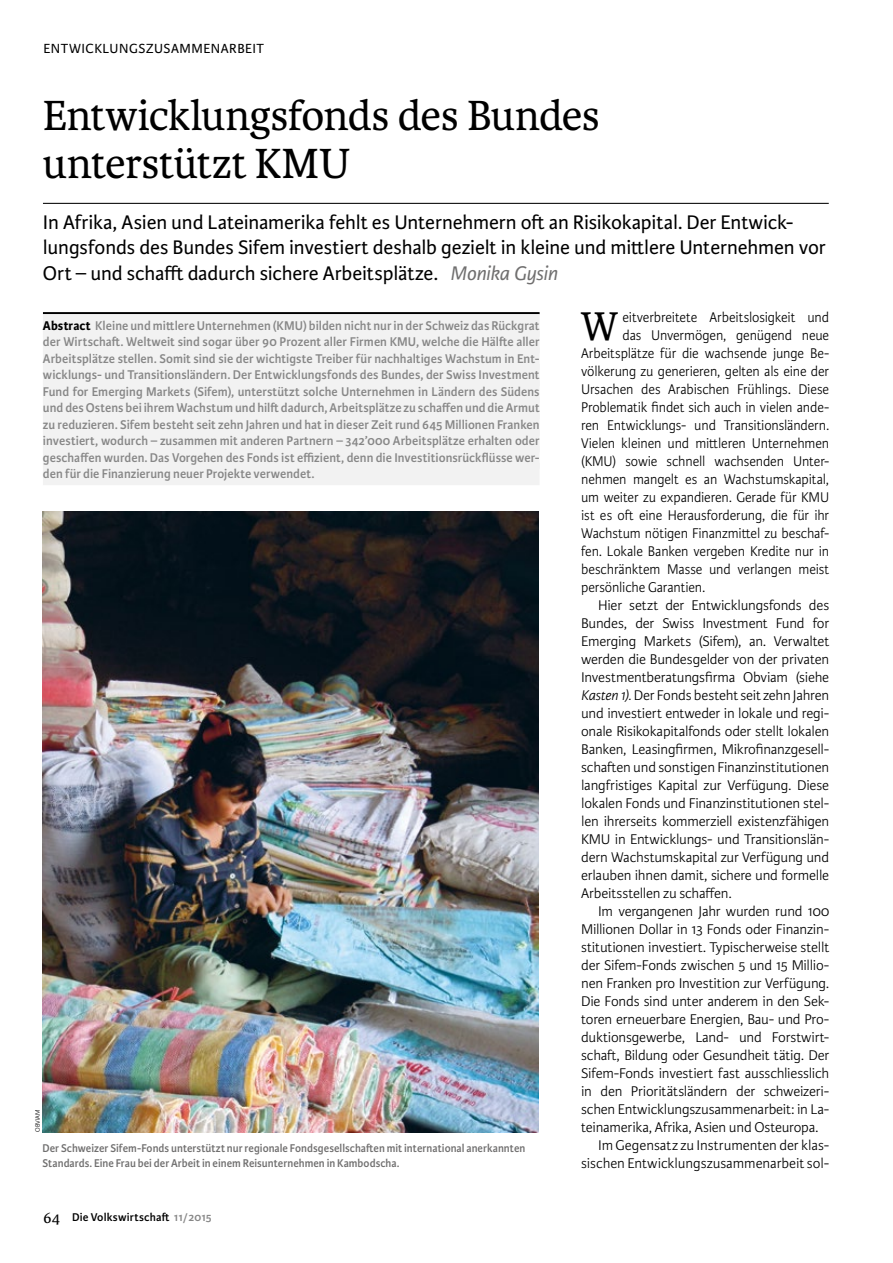
<style>
.page{position:relative;width:893px;height:1263px;background:#fff}
.page>*{position:absolute;margin:0;border:0;box-sizing:border-box;transform-origin:0 0}
.t1{font:45px/48px "Karmina";letter-spacing:-.01em;color:#000}
.t2{font:42.75px "Karmina";color:#000;scale:.95 1}
.t3{font:21px/25.5px "Karmina Sans";letter-spacing:-.005em;color:#000}
.t4{font:300 15px "Karmina Sans";letter-spacing:-.01em;color:#000}
.t5{font:300 15px "Karmina Sans";letter-spacing:-.01em;color:#000;scale:.95 1}
.t6{font:14.1px "Karmina Sans";letter-spacing:.035em;color:#000}
.t7{font:600 13.5px/16.5px "Karmina Sans";letter-spacing:.005em;color:#878787;text-align:justify}
.t8{font:600 12px/15px "Karmina Sans";letter-spacing:.005em;color:#706f6f;scale:.95 1}
.t9{font:600 12px "Karmina Sans";letter-spacing:.01em;color:#000}
.t10{font:300 6.75px "Karmina Sans";letter-spacing:.01em;color:#000}
.s1{font-style:italic;color:#706f6f}
.s2{font-weight:700;color:#000}
.s3{font-style:italic}
.s4{font-family:"Karmina";font-weight:400;font-size:16.5px}
.s5{color:#878787}
</style>
<div class="page">
<hr style="left:43px;top:203px;width:786px;height:1px;background:#000">
<hr style="left:43px;top:312px;width:497px;height:2px;background:#000">
<div style="left:43px;top:314px;width:497px;height:23px;background:#f2f2f2"></div>
<div style="left:43px;top:331px;width:497px;height:22px;background:#f2f2f2"></div>
<div style="left:43px;top:347px;width:497px;height:23px;background:#f2f2f2"></div>
<div style="left:43px;top:364px;width:497px;height:22px;background:#f2f2f2"></div>
<div style="left:43px;top:380px;width:497px;height:23px;background:#f2f2f2"></div>
<div style="left:43px;top:397px;width:497px;height:22px;background:#f2f2f2"></div>
<div style="left:43px;top:413px;width:497px;height:23px;background:#f2f2f2"></div>
<div style="left:43px;top:430px;width:497px;height:22px;background:#f2f2f2"></div>
<div style="left:43px;top:446px;width:497px;height:23px;background:#f2f2f2"></div>
<div style="left:43px;top:463px;width:497px;height:22px;background:#f2f2f2"></div>
<img style="left:43px;top:511px;width:496px;height:621px">
<p class="t6" style="left:43px;top:41px;width:222px">ENTWICKLUNGSZUSAMMENARBEIT</p>
<h1 class="t1" style="left:43px;top:92px;width:558px">Entwicklungsfonds des Bundes unterstützt KMU</h1>
<p class="t3" style="left:43px;top:209px;width:784px">In Afrika, Asien und Lateinamerika fehlt es Unternehmern oft an Risikokapital. Der Entwick&shy;lungsfonds des Bundes Sifem investiert deshalb gezielt in kleine und mittlere Unternehmen vor<br>Ort – und schafft dadurch sichere Arbeitsplätze. <span class="s1">Monika Gysin</span></p>
<p class="t7" style="left:43px;top:317px;width:498px"><span class="s2">Abstract</span> Kleine und mittlere Unternehmen (KMU) bilden nicht nur in der Schweiz das Rückgrat der Wirtschaft. Weltweit sind sogar über 90 Prozent aller Firmen KMU, welche die Hälfte aller Arbeitsplätze stellen. Somit sind sie der wichtigste Treiber für nachhaltiges Wachstum in Ent&shy;wicklungs- und Transitionsländern. Der Entwicklungsfonds des Bundes, der Swiss Investment Fund for Emerging Markets (Sifem), unterstützt solche Unternehmen in Ländern des Südens und des Ostens bei ihrem Wachstum und hilft dadurch, Arbeitsplätze zu schaffen und die Armut zu reduzieren. Sifem besteht seit zehn Jahren und hat in dieser Zeit rund 645 Millionen Franken investiert, wodurch – zusammen mit anderen Partnern – 342’000 Arbeitsplätze erhalten oder geschaffen wurden. Das Vorgehen des Fonds ist effizient, denn die Investitionsrückflüsse wer&shy;den für die Finanzierung neuer Projekte verwendet.</p>
<h2 class="t2" style="left:581px;top:302px;width:41px">W</h2>
<p class="t5" style="left:623px;top:309px;width:219px">eitverbreitete Arbeitslosigkeit und</p>
<p class="t5" style="left:623px;top:327px;width:219px">das Unvermögen, genügend neue</p>
<p class="t5" style="left:581px;top:345px;width:263px">Arbeitsplätze für die wachsende junge Be-</p>
<p class="t5" style="left:581px;top:363px;width:263px">völkerung zu generieren, gelten als eine der</p>
<p class="t5" style="left:581px;top:381px;width:263px">Ursachen des Arabischen Frühlings. Diese</p>
<p class="t5" style="left:581px;top:399px;width:263px">Problematik findet sich auch in vielen ande-</p>
<p class="t5" style="left:581px;top:417px;width:263px">ren Entwicklungs- und Transitionsländern.</p>
<p class="t5" style="left:581px;top:435px;width:263px">Vielen kleinen und mittleren Unternehmen</p>
<p class="t5" style="left:581px;top:453px;width:263px">(KMU) sowie schnell wachsenden Unter-</p>
<p class="t5" style="left:581px;top:471px;width:263px">nehmen mangelt es an Wachstumskapital,</p>
<p class="t5" style="left:581px;top:489px;width:263px">um weiter zu expandieren. Gerade für KMU</p>
<p class="t5" style="left:581px;top:507px;width:263px">ist es oft eine Herausforderung, die für ihr</p>
<p class="t5" style="left:581px;top:525px;width:263px">Wachstum nötigen Finanzmittel zu beschaf-</p>
<p class="t5" style="left:581px;top:543px;width:263px">fen. Lokale Banken vergeben Kredite nur in</p>
<p class="t5" style="left:581px;top:561px;width:263px">beschränktem Masse und verlangen meist</p>
<p class="t5" style="left:581px;top:579px;width:132px">persönliche Garantien.</p>
<p class="t4" style="left:598px;top:597px;width:233px">Hier setzt der Entwicklungsfonds des</p>
<p class="t4" style="left:581px;top:615px;width:250px">Bundes, der Swiss Investment Fund for</p>
<p class="t4" style="left:581px;top:633px;width:250px">Emerging Markets (Sifem), an. Verwaltet</p>
<p class="t4" style="left:581px;top:651px;width:250px">werden die Bundesgelder von der privaten</p>
<p class="t4" style="left:581px;top:669px;width:250px">Investmentberatungsfirma Obviam (siehe</p>
<p class="t4" style="left:581px;top:687px;width:250px"><span class="s3">Kasten 1).</span> Der Fonds besteht seit zehn Jahren</p>
<p class="t4" style="left:581px;top:705px;width:250px">und investiert entweder in lokale und regi-</p>
<p class="t4" style="left:581px;top:723px;width:250px">onale Risikokapitalfonds oder stellt lokalen</p>
<p class="t4" style="left:581px;top:741px;width:250px">Banken, Leasingfirmen, Mikrofinanzgesell-</p>
<p class="t4" style="left:581px;top:759px;width:250px">schaften und sonstigen Finanzinstitutionen</p>
<p class="t4" style="left:581px;top:777px;width:250px">langfristiges Kapital zur Verfügung. Diese</p>
<p class="t4" style="left:581px;top:795px;width:250px">lokalen Fonds und Finanzinstitutionen stel-</p>
<p class="t4" style="left:581px;top:813px;width:250px">len ihrerseits kommerziell existenzfähigen</p>
<p class="t4" style="left:581px;top:831px;width:250px">KMU in Entwicklungs- und Transitionslän-</p>
<p class="t4" style="left:581px;top:849px;width:250px">dern Wachstumskapital zur Verfügung und</p>
<p class="t4" style="left:581px;top:867px;width:250px">erlauben ihnen damit, sichere und formelle</p>
<p class="t4" style="left:581px;top:885px;width:152px">Arbeitsstellen zu schaffen.</p>
<p class="t4" style="left:598px;top:903px;width:233px">Im vergangenen Jahr wurden rund 100</p>
<p class="t4" style="left:581px;top:921px;width:250px">Millionen Dollar in 13 Fonds oder Finanzin-</p>
<p class="t4" style="left:581px;top:939px;width:250px">stitutionen investiert. Typischerweise stellt</p>
<p class="t4" style="left:581px;top:957px;width:250px">der Sifem-Fonds zwischen 5 und 15 Millio-</p>
<p class="t4" style="left:581px;top:975px;width:250px">nen Franken pro Investition zur Verfügung.</p>
<p class="t4" style="left:581px;top:993px;width:250px">Die Fonds sind unter anderem in den Sek-</p>
<p class="t4" style="left:581px;top:1011px;width:250px">toren erneuerbare Energien, Bau- und Pro-</p>
<p class="t4" style="left:581px;top:1029px;width:250px">duktionsgewerbe, Land- und Forstwirt-</p>
<p class="t4" style="left:581px;top:1047px;width:250px">schaft, Bildung oder Gesundheit tätig. Der</p>
<p class="t4" style="left:581px;top:1065px;width:250px">Sifem-Fonds investiert fast ausschliesslich</p>
<p class="t4" style="left:581px;top:1083px;width:250px">in den Prioritätsländern der schweizeri-</p>
<p class="t4" style="left:581px;top:1101px;width:250px">schen Entwicklungszusammenarbeit: in La-</p>
<p class="t4" style="left:581px;top:1119px;width:239px">teinamerika, Afrika, Asien und Osteuropa.</p>
<p class="t4" style="left:598px;top:1137px;width:233px">Im Gegensatz zu Instrumenten der klas-</p>
<p class="t4" style="left:581px;top:1155px;width:250px">sischen Entwicklungszusammenarbeit sol-</p>
<p class="t10" style="left:34px;top:1132px;width:24px;rotate:-90deg">OBVIAM</p>
<p class="t8" style="left:43px;top:1141px;width:510px">Der Schweizer Sifem-Fonds unterstützt nur regionale Fondsgesellschaften mit international anerkannten<br>Standards. Eine Frau bei der Arbeit in einem Reisunternehmen in Kambodscha.</p>
<p class="t9" style="left:43px;top:1210px;width:170px"><span class="s4">64</span> Die Volkswirtschaft <span class="s5">11/2015</span></p>
</div>
